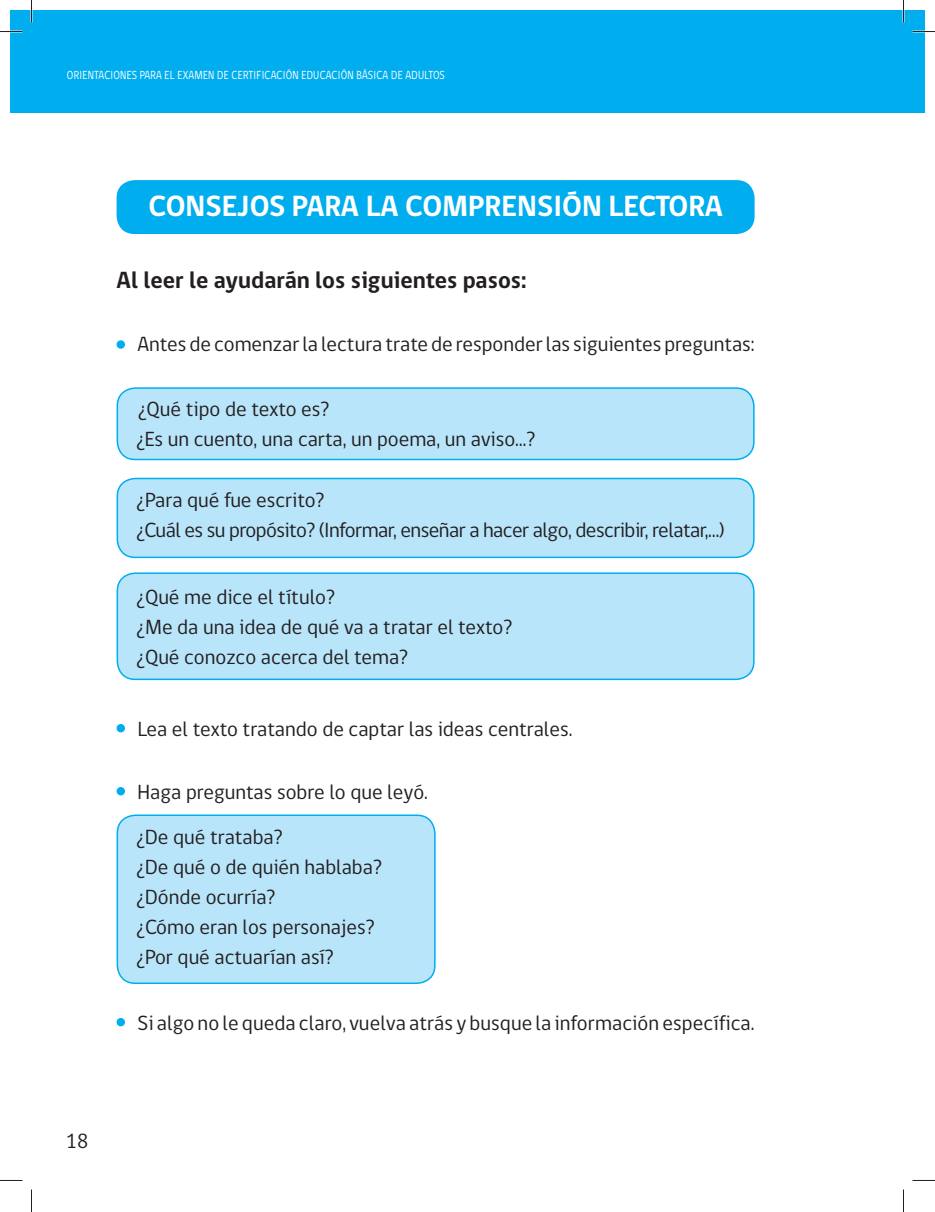
<style>
.page{position:relative;width:935px;height:1212px;background:#fff}
.page>*{position:absolute;margin:0;border:0;box-sizing:border-box;transform-origin:0 0}
.t1{font:700 30px "gob CL";color:#fff}
.t2{font:700 24px "gob CL";color:#231f20}
.t3{font:21px/30px "gob CL";color:#231f20}
.t4{font:21px/30px "gob CL";letter-spacing:-.025em;color:#231f20}
.t5{font:12px "gob CL";letter-spacing:.02em;color:#fff;scale:.87 1}
</style>
<div class="page">
<div style="left:10px;top:10px;width:914px;height:102px;background:#00aeef"></div>
<div style="left:117px;top:180px;width:637px;height:54px;background:#00aeef;border-radius:18px"></div>
<div style="left:117px;top:478px;width:637px;height:79px;background:#b9e5fa;border-radius:18px"></div>
<div style="left:117px;top:477px;width:637px;height:81px;border:2px solid #00aeef;border-radius:18px"></div>
<div style="left:117px;top:388px;width:637px;height:71px;background:#b9e5fa;border-radius:18px"></div>
<div style="left:117px;top:387px;width:637px;height:73px;border:2px solid #00aeef;border-radius:18px"></div>
<div style="left:117px;top:573px;width:637px;height:106px;background:#b9e5fa;border-radius:18px"></div>
<div style="left:117px;top:572px;width:637px;height:108px;border:2px solid #00aeef;border-radius:18px"></div>
<div style="left:117px;top:723px;width:8px;height:9px;background:#00aeef;border-radius:50%"></div>
<div style="left:117px;top:786px;width:8px;height:9px;background:#00aeef;border-radius:50%"></div>
<div style="left:117px;top:815px;width:318px;height:167px;background:#b9e5fa;border-radius:18px"></div>
<div style="left:117px;top:814px;width:318px;height:169px;border:2px solid #00aeef;border-radius:18px"></div>
<div style="left:117px;top:1017px;width:8px;height:9px;background:#00aeef;border-radius:50%"></div>
<div style="left:117px;top:340px;width:8px;height:8px;background:#00aeef;border-radius:50%"></div>
<hr style="left:902px;top:0;width:2px;height:22px;background:#fff">
<svg style="left:0;top:31px;width:22px;height:1px"></svg>
<svg style="left:912px;top:31px;width:23px;height:1px"></svg>
<svg style="left:31px;top:0;width:1px;height:22px"></svg>
<svg style="left:31px;top:1189px;width:1px;height:22px"></svg>
<svg style="left:903px;top:0;width:1px;height:22px"></svg>
<svg style="left:903px;top:1189px;width:1px;height:22px"></svg>
<p class="t5" style="left:67px;top:71px;width:436px">ORIENTACIONES PARA EL EXAMEN DE CERTIFICACIÓN EDUCACIÓN BÁSICA DE ADULTOS</p>
<h1 class="t1" style="left:148px;top:195px;width:576px">CONSEJOS PARA LA COMPRENSIÓN LECTORA</h1>
<p class="t2" style="left:117px;top:271px;width:411px">Al leer le ayudarán los siguientes pasos:</p>
<p class="t3" style="left:138px;top:331px;width:618px">Antes de comenzar la lectura trate de responder las siguientes preguntas:</p>
<p class="t3" style="left:136px;top:395px;width:400px">¿Qué tipo de texto es?<br>¿Es un cuento, una carta, un poema, un aviso…?</p>
<p class="t4" style="left:136px;top:486px;width:590px">¿Para qué fue escrito?<br>¿Cuál es su propósito? (Informar, enseñar a hacer algo, describir, relatar,…)</p>
<p class="t3" style="left:136px;top:583px;width:377px">¿Qué me dice el título?<br>¿Me da una idea de qué va a tratar el texto? ¿Qué conozco acerca del tema?</p>
<p class="t3" style="left:138px;top:715px;width:436px">Lea el texto tratando de captar las ideas centrales.</p>
<p class="t3" style="left:136px;top:770px;width:293px;line-height:45px">Haga preguntas sobre lo que leyó. ¿De qué trataba?</p>
<p class="t3" style="left:136px;top:853px;width:247px">¿De qué o de quién hablaba? ¿Dónde ocurría?<br>¿Cómo eran los personajes? ¿Por qué actuarían así?</p>
<p class="t3" style="left:66px;top:1127px;width:24px">18</p>
<p class="t3" style="left:138px;top:1009px;width:618px">Si algo no le queda claro, vuelva atrás y busque la información específica.</p>
</div>
